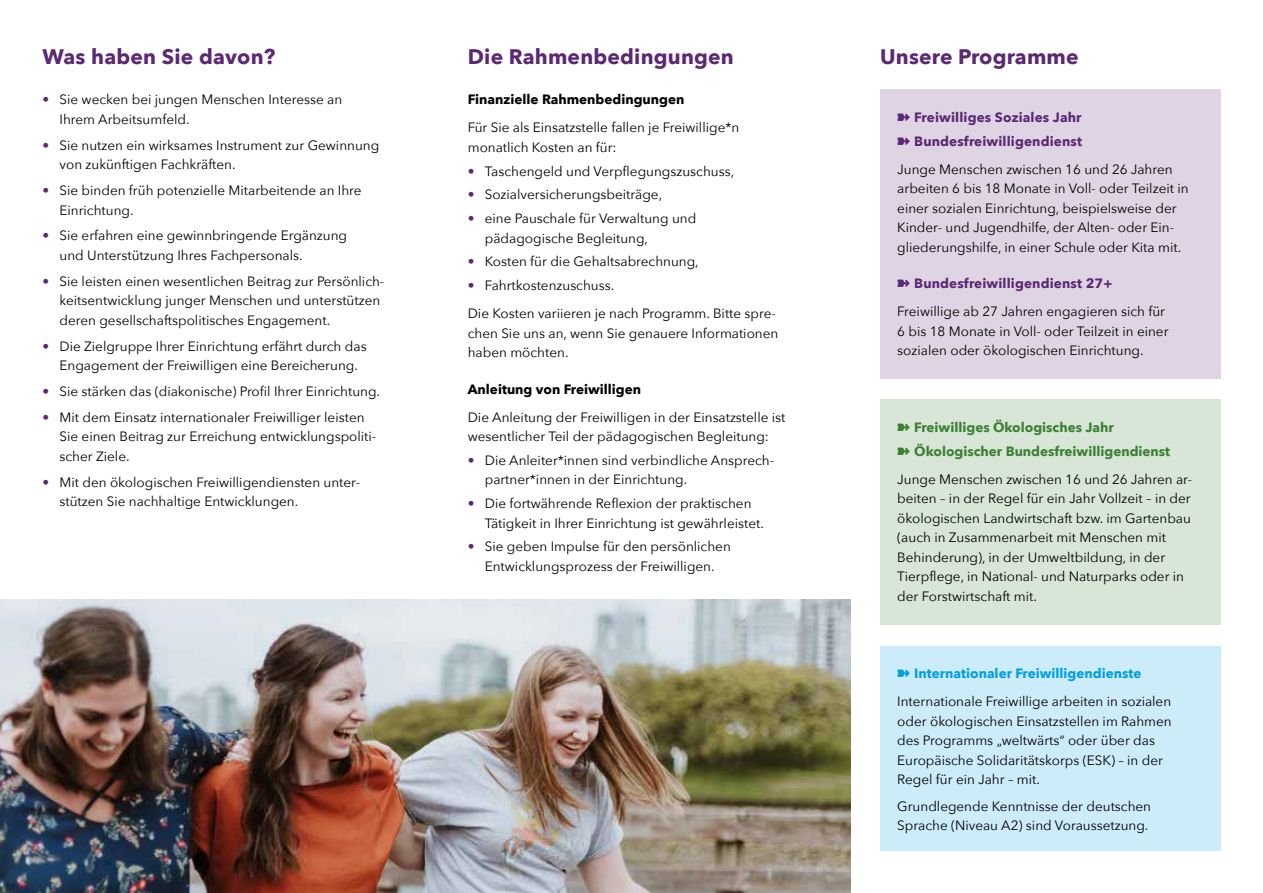
<style>
.page{position:relative;width:1263px;height:893px;background:#fff}
.page>*{position:absolute;margin:0;border:0;box-sizing:border-box;transform-origin:0 0}
.t1{font:700 21px "Avenir Next";letter-spacing:.01em;color:#5c2874}
.t2{font:13.5px/19.5px "Avenir Next";color:#000}
.t3{font:700 13.5px/23.7px "Avenir Next";color:#3d8035}
.t4{font:700 13.5px "Avenir Next";color:#000}
.t5{font:700 13.5px/23.7px "Avenir Next";letter-spacing:.01em;color:#5c2874}
.s1{color:#5c2874}
.s2{font-weight:700;color:#5c2874}
.s3{color:#009fe3}
.s4{font-weight:700;color:#009fe3}
</style>
<div class="page">
<div style="left:880px;top:89px;width:340px;height:289px;background:#dfd4e3"></div>
<div style="left:880px;top:400px;width:340px;height:225px;background:#d8e6d7"></div>
<div style="left:880px;top:646px;width:340px;height:204px;background:#cdecf9"></div>
<img style="left:0;top:600px;width:850px;height:293px">
<h1 class="t1" style="left:43px;top:38px;width:234px">Was haben Sie davon?</h1>
<p class="t2" style="left:60px;top:89px;width:284px;text-indent:-17px"><span class="s1">•</span> Sie wecken bei jungen Menschen Interesse an<br>Ihrem Arbeitsumfeld.</p>
<p class="t2" style="left:60px;top:135px;width:321px;text-indent:-17px"><span class="s1">•</span> Sie nutzen ein wirksames Instrument zur Gewinnung von zukünftigen Fachkräften.</p>
<p class="t2" style="left:60px;top:180px;width:304px;text-indent:-17px"><span class="s1">•</span> Sie binden früh potenzielle Mitarbeitende an Ihre<br>Einrichtung.</p>
<p class="t2" style="left:60px;top:225px;width:289px;text-indent:-17px"><span class="s1">•</span> Sie erfahren eine gewinnbringende Ergänzung und Unterstützung Ihres Fachpersonals.</p>
<p class="t2" style="left:60px;top:271px;width:326px;text-indent:-17px"><span class="s1">•</span> Sie leisten einen wesentlichen Beitrag zur Persönlich&shy;keitsentwicklung junger Menschen und unterstützen deren gesellschaftspolitisches Engagement.</p>
<p class="t2" style="left:60px;top:336px;width:309px;text-indent:-17px"><span class="s1">•</span> Die Zielgruppe Ihrer Einrichtung erfährt durch das<br>Engagement der Freiwilligen eine Bereicherung.</p>
<p class="t2" style="left:43px;top:381px;width:339px"><span class="s1">•</span> Sie stärken das (diakonische) Profil Ihrer Einrichtung.</p>
<p class="t2" style="left:60px;top:407px;width:318px;text-indent:-17px"><span class="s1">•</span> Mit dem Einsatz internationaler Freiwilliger leisten<br>Sie einen Beitrag zur Erreichung entwicklungspoliti&shy;scher Ziele.</p>
<p class="t2" style="left:60px;top:472px;width:302px;text-indent:-17px"><span class="s1">•</span> Mit den ökologischen Freiwilligendiensten unter&shy;stützen Sie nachhaltige Entwicklungen.</p>
<h1 class="t1" style="left:468px;top:38px;width:268px">Die Rahmenbedingungen</h1>
<p class="t4" style="left:468px;top:88px;width:218px">Finanzielle Rahmenbedingungen</p>
<p class="t2" style="left:468px;top:117px;width:273px">Für Sie als Einsatzstelle fallen je Freiwillige*n monatlich Kosten an für:</p>
<p class="t2" style="left:468px;top:160px;width:268px"><span class="s1">•</span> Taschengeld und Verpflegungszuschuss,</p>
<p class="t2" style="left:468px;top:184px;width:196px"><span class="s1">•</span> Sozialversicherungsbeiträge,</p>
<p class="t2" style="left:485px;top:208px;width:213px;text-indent:-17px"><span class="s1">•</span> eine Pauschale für Verwaltung und pädagogische Begleitung,</p>
<p class="t2" style="left:468px;top:251px;width:233px"><span class="s1">•</span> Kosten für die Gehaltsabrechnung,</p>
<p class="t2" style="left:468px;top:271px;width:309px;line-height:28px"><span class="s1">•</span> Fahrtkostenzuschuss.<br>Die Kosten variieren je nach Programm. Bitte spre-</p>
<p class="t2" style="left:468px;top:322px;width:312px">chen Sie uns an, wenn Sie genauere Informationen haben möchten.</p>
<p class="t4" style="left:468px;top:377px;width:175px">Anleitung von Freiwilligen</p>
<p class="t2" style="left:468px;top:406px;width:319px">Die Anleitung der Freiwilligen in der Einsatzstelle ist wesentlicher Teil der pädagogischen Begleitung:</p>
<p class="t2" style="left:485px;top:450px;width:291px;text-indent:-17px"><span class="s1">•</span> Die Anleiter*innen sind verbindliche Ansprech&shy;partner*innen in der Einrichtung.</p>
<p class="t2" style="left:485px;top:493px;width:281px;text-indent:-17px"><span class="s1">•</span> Die fortwährende Reflexion der praktischen<br>Tätigkeit in Ihrer Einrichtung ist gewährleistet.</p>
<p class="t2" style="left:468px;top:536px;width:265px;text-align:center"><span class="s1">•</span> Sie geben Impulse für den persönlichen<br>Entwicklungsprozess der Freiwilligen.</p>
<h1 class="t1" style="left:880px;top:38px;width:200px">Unsere Programme</h1>
<p class="t5" style="left:897px;top:105px;width:186px">➽ Freiwilliges Soziales Jahr ➽ Bundesfreiwilligendienst</p>
<p class="t2" style="left:897px;top:159px;width:293px">Junge Menschen zwischen 16 und 26 Jahren arbeiten 6 bis 18 Monate in Voll- oder Teilzeit in einer sozialen Einrichtung, beispielsweise der Kinder- und Jugendhilfe, der Alten- oder Ein&shy;gliederungshilfe, in einer Schule oder Kita mit.</p>
<p class="t2" style="left:897px;top:269px;width:269px;line-height:28px"><span class="s1">➽</span> <span class="s2">Bundesfreiwilligendienst 27+<br></span>Freiwillige ab 27 Jahren engagieren sich für</p>
<p class="t2" style="left:897px;top:321px;width:273px">6 bis 18 Monate in Voll- oder Teilzeit in einer sozialen oder ökologischen Einrichtung.</p>
<p class="t3" style="left:897px;top:415px;width:275px">➽ Freiwilliges Ökologisches Jahr<br>➽ Ökologischer Bundesfreiwilligendienst</p>
<p class="t2" style="left:897px;top:469px;width:296px">Junge Menschen zwischen 16 und 26 Jahren ar&shy;beiten – in der Regel für ein Jahr Vollzeit – in der ökologischen Landwirtschaft bzw. im Gartenbau (auch in Zusammenarbeit mit Menschen mit Behinderung), in der Umweltbildung, in der Tierpflege, in National- und Naturparks oder in der Forstwirtschaft mit.</p>
<p class="t2" style="left:897px;top:659px;width:275px;line-height:28px"><span class="s3">➽</span> <span class="s4">Internationaler Freiwilligendienste<br></span>Internationale Freiwillige arbeiten in sozialen</p>
<p class="t2" style="left:897px;top:711px;width:276px">oder ökologischen Einsatzstellen im Rahmen des Programms „weltwärts“ oder über das Europäische Solidaritätskorps (ESK) – in der Regel für ein Jahr – mit.</p>
<p class="t2" style="left:897px;top:796px;width:255px">Grundlegende Kenntnisse der deutschen<br>Sprache (Niveau A2) sind Voraussetzung.</p>
</div>
